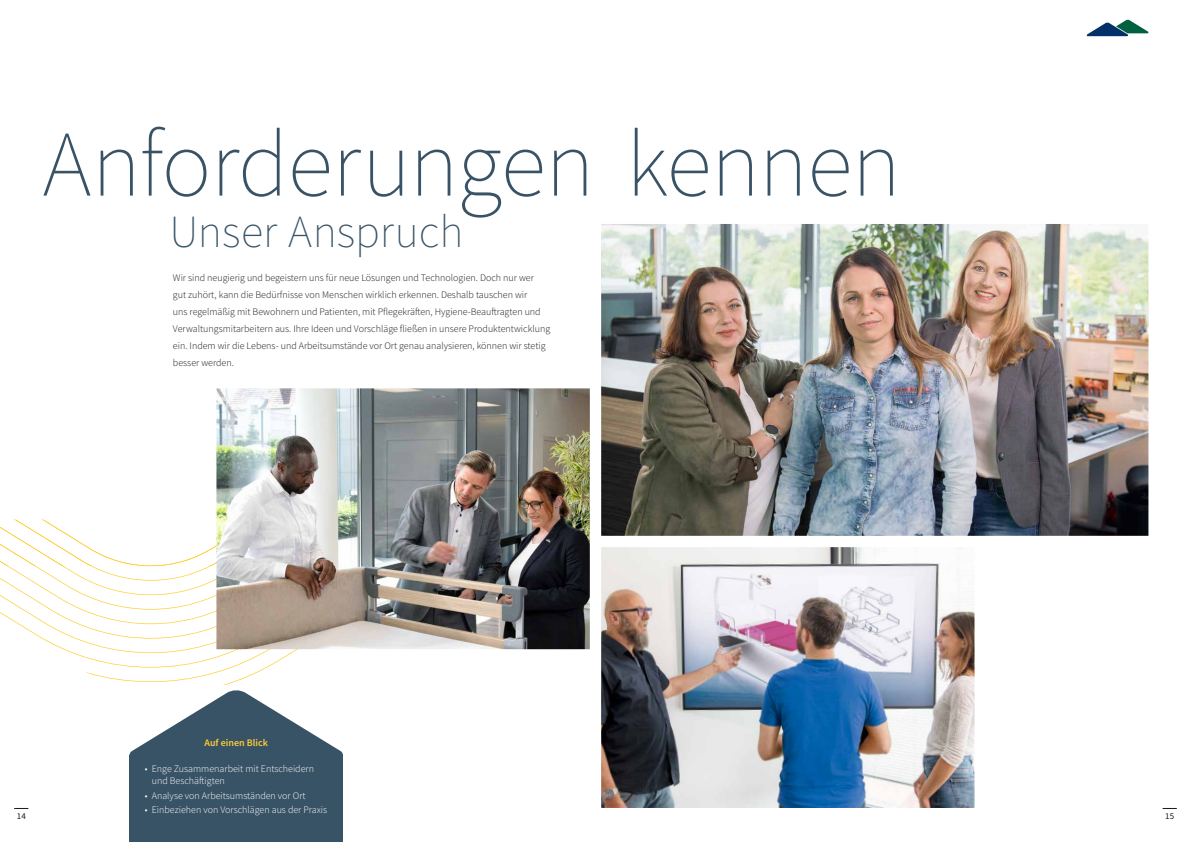
<style>
.page{position:relative;width:1191px;height:842px;background:#fff}
.page>*{position:absolute;margin:0;border:0;box-sizing:border-box;transform-origin:0 0}
.t1{font:200 94px "Source Sans Pro";letter-spacing:-.01em;color:#395366}
.t2{font:200 46px "Source Sans Pro";color:#395366}
.t3{font:300 10px/17px "Source Sans Pro";color:#1a1a18}
.t4{font:300 10px/12px "Source Sans Pro";color:#fff}
.t5{font:600 10px "Source Sans Pro";color:#fece31}
.t6{font:9px "Source Sans Pro";color:#1a1a18}
</style>
<div class="page">
<svg style="left:1162px;top:808px;width:14px;height:1px"></svg>
<svg style="left:14px;top:808px;width:14px;height:1px"></svg>
<svg style="left:0;top:566px;width:216px;height:58px"></svg>
<svg style="left:1086px;top:20px;width:62px;height:16px"></svg>
<img style="left:216px;top:388px;width:374px;height:261px">
<img style="left:601px;top:547px;width:373px;height:261px">
<img style="left:601px;top:224px;width:547px;height:312px">
<svg style="left:18px;top:624px;width:327px;height:131px"></svg>
<div style="left:129px;top:755px;width:214px;height:87px;background:#395366"></div>
<h1 class="t1" style="left:43px;top:108px;width:860px">Anforderungen kennen</h1>
<h2 class="t2" style="left:169px;top:204px;width:296px">Unser Anspruch</h2>
<p class="t3" style="left:173px;top:269px;width:379px">Wir sind neugierig und begeistern uns für neue Lösungen und Technologien. Doch nur wer<br>gut zuhört, kann die Bedürfnisse von Menschen wirklich erkennen. Deshalb tauschen wir<br>uns regelmäßig mit Bewohnern und Patienten, mit Pflegekräften, Hygiene-Beauftragten und Verwaltungsmitarbeitern aus. Ihre Ideen und Vorschläge fließen in unsere Produktentwicklung ein. Indem wir die Lebens- und Arbeitsumstände vor Ort genau analysieren, können wir stetig besser werden.</p>
<p class="t5" style="left:204px;top:736px;width:65px">Auf einen Blick</p>
<p class="t4" style="left:152px;top:762px;width:164px;text-indent:-7px">• Enge Zusammenarbeit mit Entscheidern und Beschäftigten</p>
<p class="t4" style="left:145px;top:789px;width:162px">• Analyse von Arbeitsumständen vor Ort</p>
<p class="t4" style="left:145px;top:804px;width:184px">• Einbeziehen von Vorschlägen aus der Praxis</p>
<p class="t6" style="left:17px;top:811px;width:11px">14</p>
<p class="t6" style="left:1165px;top:811px;width:11px">15</p>
</div>
